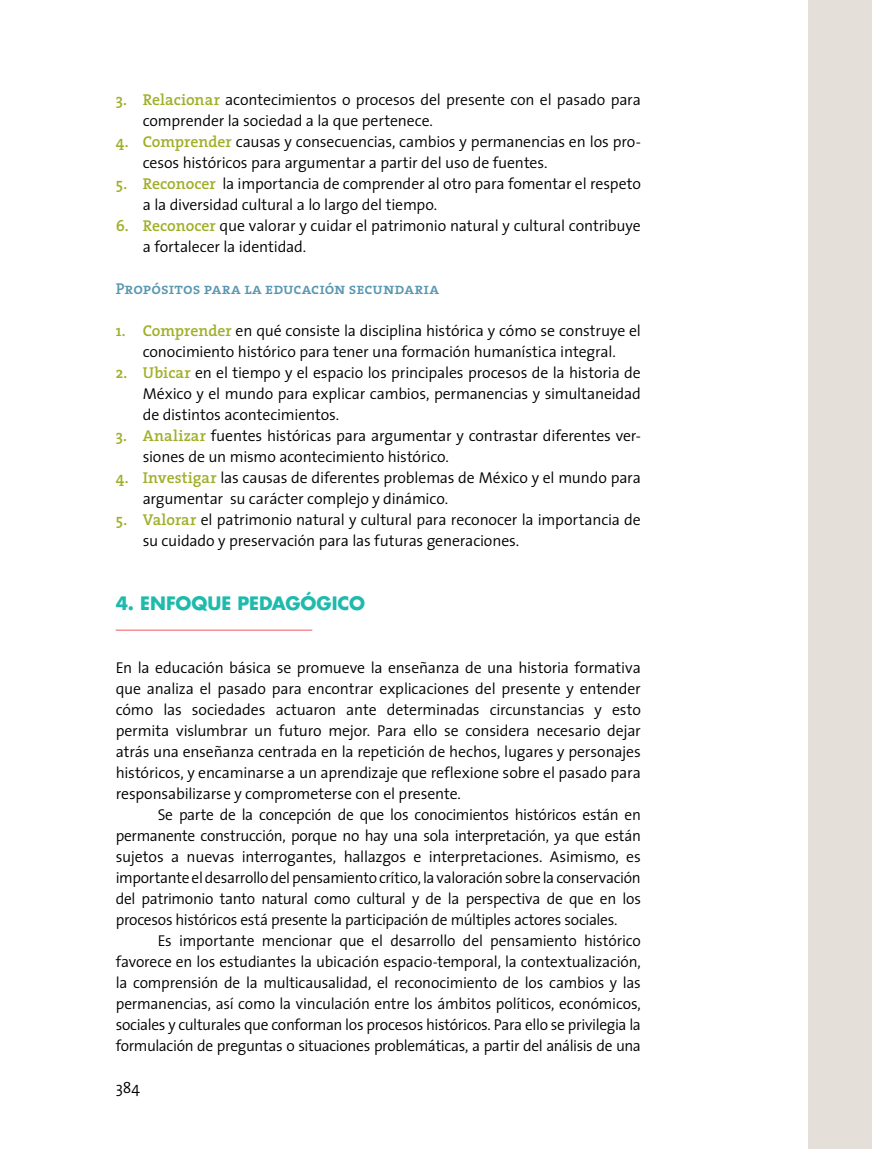
<style>
.page{position:relative;width:872px;height:1149px;background:#fff}
.page>*{position:absolute;margin:0;border:0;box-sizing:border-box;transform-origin:0 0}
.t1{font:700 18px "Futura Std";color:#1ebaac}
.t2{font:300 15.75px/21px "The Sans";letter-spacing:-.01em;color:#000}
.t3{font:15.75px "The Serif Semi Bold Caps";letter-spacing:.005em;color:#5997b1}
.s1{font-family:"The Serif";font-weight:600;color:#a0af28}
</style>
<div class="page">
<div style="left:809px;top:1px;width:63px;height:1147px;background:#e5dfda"></div>
<hr style="left:116px;top:629px;width:196px;height:1px;background:#f05861">
<p class="t2" style="left:143px;top:89px;width:500px;text-indent:-27px"><span class="s1">3. Relacionar</span> acontecimientos o procesos del presente con el pasado para comprender la sociedad a la que pertenece.</p>
<p class="t2" style="left:143px;top:131px;width:499px;text-indent:-27px"><span class="s1">4. Comprender</span> causas y consecuencias, cambios y permanencias en los pro&shy;cesos históricos para argumentar a partir del uso de fuentes.</p>
<p class="t2" style="left:143px;top:173px;width:500px;text-indent:-27px"><span class="s1">5. Reconocer</span> la importancia de comprender al otro para fomentar el respeto a la diversidad cultural a lo largo del tiempo.</p>
<p class="t2" style="left:143px;top:215px;width:499px;text-indent:-27px"><span class="s1">6. Reconocer</span> que valorar y cuidar el patrimonio natural y cultural contribuye a fortalecer la identidad.</p>
<p class="t3" style="left:116px;top:276px;width:325px">Propósitos para la educación secundaria</p>
<p class="t2" style="left:116px;top:320px;width:527px;text-align:center"><span class="s1">1. Comprender</span> en qué consiste la disciplina histórica y cómo se construye el conocimiento histórico para tener una formación humanística integral.</p>
<p class="t2" style="left:143px;top:362px;width:500px;text-align:justify;text-indent:-27px"><span class="s1">2. Ubicar</span> en el tiempo y el espacio los principales procesos de la historia de México y el mundo para explicar cambios, permanencias y simultaneidad de distintos acontecimientos.</p>
<p class="t2" style="left:143px;top:425px;width:499px;text-indent:-27px"><span class="s1">3. Analizar</span> fuentes históricas para argumentar y contrastar diferentes ver&shy;siones de un mismo acontecimiento histórico.</p>
<p class="t2" style="left:143px;top:467px;width:500px;text-indent:-27px"><span class="s1">4. Investigar</span> las causas de diferentes problemas de México y el mundo para argumentar su carácter complejo y dinámico.</p>
<p class="t2" style="left:143px;top:509px;width:500px;text-indent:-27px"><span class="s1">5. Valorar</span> el patrimonio natural y cultural para reconocer la importancia de su cuidado y preservación para las futuras generaciones.</p>
<p class="t1" style="left:116px;top:590px;width:251px">4. ENFOQUE PEDAGÓGICO</p>
<p class="t2" style="left:116px;top:656px;width:527px;text-align:justify">En la educación básica se promueve la enseñanza de una historia formativa que analiza el pasado para encontrar explicaciones del presente y entender cómo las sociedades actuaron ante determinadas circunstancias y esto permita vislumbrar un futuro mejor. Para ello se considera necesario dejar atrás una enseñanza centrada en la repetición de hechos, lugares y personajes históricos, y encaminarse a un aprendizaje que reflexione sobre el pasado para responsabilizarse y comprometerse con el presente.</p>
<p class="t2" style="left:116px;top:803px;width:527px;text-align:justify;text-indent:42px">Se parte de la concepción de que los conocimientos históricos están en permanente construcción, porque no hay una sola interpretación, ya que están sujetos a nuevas interrogantes, hallazgos e interpretaciones. Asimismo, es importante el desarrollo del pensamiento crítico, la valoración sobre la conservación del patrimonio tanto natural como cultural y de la perspectiva de que en los procesos históricos está presente la participación de múltiples actores sociales.</p>
<p class="t2" style="left:116px;top:929px;width:527px;text-align:justify;text-indent:42px">Es importante mencionar que el desarrollo del pensamiento histórico favorece en los estudiantes la ubicación espacio-temporal, la contextualización, la comprensión de la multicausalidad, el reconocimiento de los cambios y las permanencias, así como la vinculación entre los ámbitos políticos, económicos, sociales y culturales que conforman los procesos históricos. Para ello se privilegia la formulación de preguntas o situaciones problemáticas, a partir del análisis de una</p>
<p class="t2" style="left:116px;top:1076px;width:26px">384</p>
</div>
